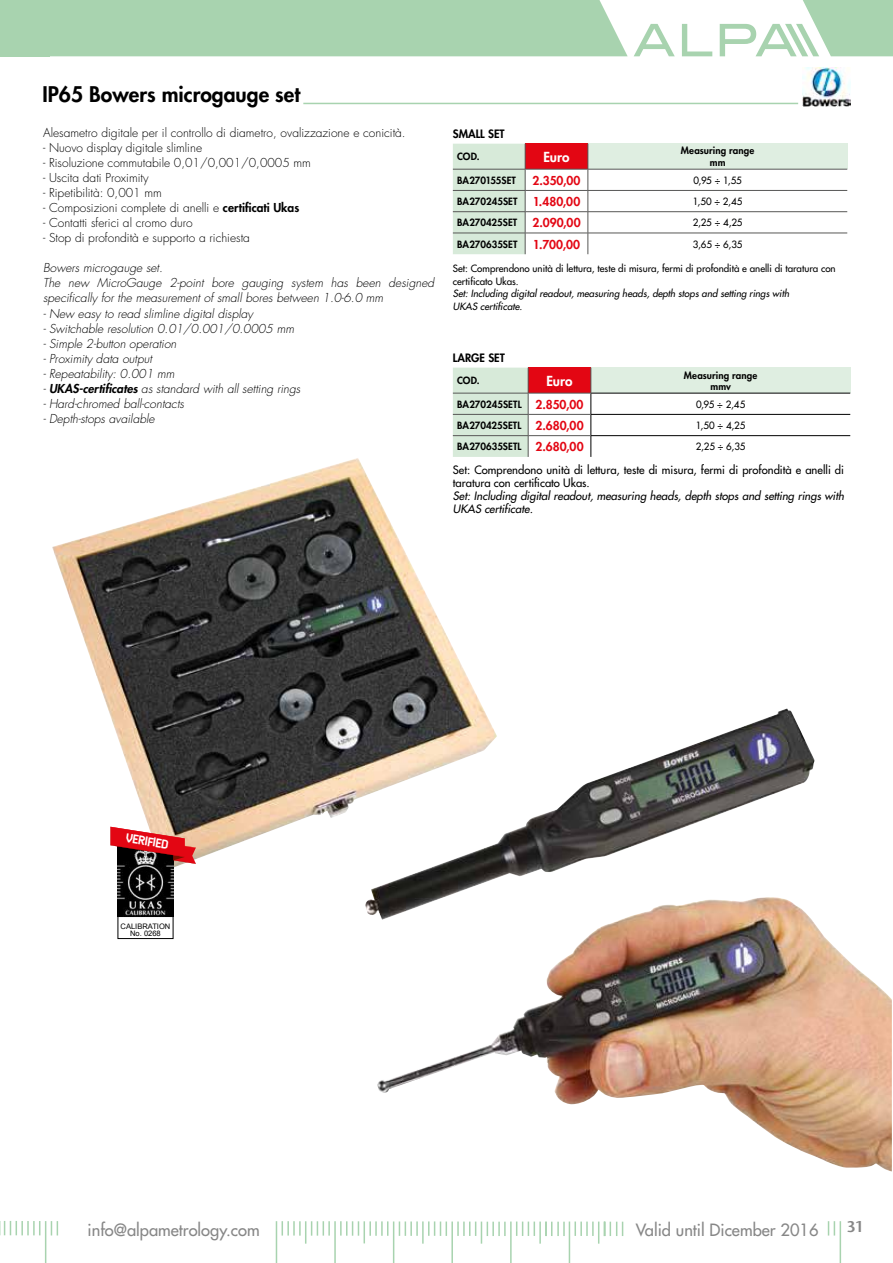
<style>
.page{position:relative;width:893px;height:1263px;background:#fff}
.page>*{position:absolute;margin:0;border:0;box-sizing:border-box;transform-origin:0 0}
.t1{font:800 21px "Futura Std";color:#000}
.t2{font:500 16.5px "Futura Std";color:#878787}
.t3{font:15px "Stone Sans Semi Boold";color:#878787}
.t4{font:800 13.5px "Futura Std";color:#fff}
.t5{font:italic 300 12px/15px "Futura Std";color:#000}
.t6{font:300 12px "Futura Std";color:#000}
.t7{font:800 12px "Futura Std";color:#e30613}
.t8{font:11.7px "Kotomi";color:#fff}
.t9{font:500 11.25px/12.9px "Futura Std";color:#000}
.t10{font:italic 500 11.25px/12.9px "Futura Std";color:#000}
.t11{font:800 11.25px "Futura Std";color:#000}
.t12{font:500 9.75px/12.9px "Futura Std";color:#000}
.t13{font:800 9.75px/12px "Futura Std";letter-spacing:.01em;color:#000;text-align:center}
.t14{font:italic 500 9.75px/12.9px "Futura Std";color:#000}
.t15{font:7.5px/7.2px "Arial Link";color:#000;text-align:center}
.s1{font-weight:800}
.s2{font-size:12px;color:#e30613}
</style>
<div class="page">
<div style="left:50px;top:0;width:578px;height:56px;background:#a8d3af"></div>
<svg style="left:634px;top:24px;width:41px;height:32px"></svg>
<svg style="left:682px;top:24px;width:30px;height:32px"></svg>
<svg style="left:720px;top:0;width:173px;height:56px"></svg>
<hr style="left:840px;top:1221px;width:1px;height:42px;background:#a8d3af">
<hr style="left:539px;top:1221px;width:2px;height:22px;background:#a8d3af">
<hr style="left:422px;top:1221px;width:2px;height:22px;background:#a8d3af">
<hr style="left:451px;top:1221px;width:2px;height:42px;background:#a8d3af">
<hr style="left:510px;top:1221px;width:2px;height:42px;background:#a8d3af">
<hr style="left:569px;top:1221px;width:1px;height:42px;background:#a8d3af">
<hr style="left:334px;top:1221px;width:2px;height:42px;background:#a8d3af">
<svg style="left:51px;top:1221px;width:7px;height:14px"></svg>
<svg style="left:428px;top:1221px;width:19px;height:15px"></svg>
<hr style="left:393px;top:1221px;width:1px;height:42px;background:#a8d3af">
<svg style="left:545px;top:1222px;width:20px;height:14px"></svg>
<svg style="left:399px;top:1221px;width:19px;height:15px"></svg>
<svg style="left:0;top:1221px;width:40px;height:14px"></svg>
<svg style="left:282px;top:1221px;width:48px;height:22px"></svg>
<hr style="left:45px;top:1221px;width:1px;height:42px;background:#a8d3af">
<svg style="left:340px;top:1221px;width:48px;height:22px"></svg>
<svg style="left:457px;top:1221px;width:49px;height:22px"></svg>
<svg style="left:516px;top:1221px;width:19px;height:15px"></svg>
<svg style="left:574px;top:1221px;width:49px;height:22px"></svg>
<hr style="left:276px;top:1221px;width:1px;height:42px;background:#a8d3af">
<svg style="left:828px;top:1221px;width:7px;height:14px"></svg>
<img style="left:365px;top:708px;width:450px;height:207px">
<img style="left:377px;top:897px;width:515px;height:274px">
<div style="left:525px;top:144px;width:63px;height:25px;background:#e30613"></div>
<div style="left:588px;top:144px;width:259px;height:25px;background:#dfeee1"></div>
<hr style="left:588px;top:169px;width:259px;height:1px;background:#575756">
<div style="left:453px;top:144px;width:73px;height:110px;background:#d7ead9"></div>
<svg style="left:588px;top:144px;width:1px;height:110px"></svg>
<hr style="left:453px;top:169px;width:72px;height:1px;background:#575756">
<hr style="left:525px;top:169px;width:63px;height:1px;background:#575756">
<hr style="left:453px;top:190px;width:72px;height:1px;background:#575756">
<hr style="left:525px;top:190px;width:63px;height:1px;background:#575756">
<hr style="left:588px;top:190px;width:259px;height:1px;background:#575756">
<hr style="left:453px;top:211px;width:72px;height:1px;background:#575756">
<hr style="left:525px;top:211px;width:63px;height:1px;background:#575756">
<hr style="left:588px;top:211px;width:259px;height:1px;background:#575756">
<hr style="left:453px;top:233px;width:72px;height:1px;background:#575756">
<hr style="left:525px;top:233px;width:63px;height:1px;background:#575756">
<hr style="left:588px;top:233px;width:259px;height:1px;background:#575756">
<div style="left:528px;top:368px;width:63px;height:25px;background:#e30613"></div>
<div style="left:591px;top:368px;width:259px;height:25px;background:#dfeee1"></div>
<hr style="left:591px;top:393px;width:259px;height:1px;background:#000">
<hr style="left:591px;top:414px;width:259px;height:1px;background:#000">
<hr style="left:591px;top:435px;width:259px;height:1px;background:#000">
<div style="left:453px;top:368px;width:76px;height:89px;background:#d7ead9"></div>
<svg style="left:591px;top:368px;width:1px;height:89px"></svg>
<hr style="left:453px;top:393px;width:75px;height:1px;background:#575756">
<hr style="left:528px;top:393px;width:63px;height:1px;background:#575756">
<hr style="left:453px;top:414px;width:75px;height:1px;background:#575756">
<hr style="left:528px;top:414px;width:63px;height:1px;background:#575756">
<hr style="left:453px;top:435px;width:75px;height:1px;background:#575756">
<hr style="left:528px;top:435px;width:63px;height:1px;background:#575756">
<img style="left:52px;top:458px;width:445px;height:413px">
<hr style="left:303px;top:103px;width:495px;height:1px;background:#a8d3af">
<img style="left:802px;top:67px;width:48px;height:39px">
<div style="left:117px;top:916px;width:56px;height:23px;border:1px solid #000"></div>
<img style="left:117px;top:864px;width:56px;height:53px">
<svg style="left:110px;top:827px;width:86px;height:37px"></svg>
<div style="left:0;top:0;width:50px;height:56px;background:#a8d3af"></div>
<h1 class="t1" style="left:43px;top:81px;width:259px">IP65 Bowers microgauge set</h1>
<p class="t6" style="left:43px;top:126px;width:364px">Alesametro digitale per il controllo di diametro, ovalizzazione e conicità.</p>
<p class="t6" style="left:43px;top:141px;width:161px">- Nuovo display digitale slimline</p>
<p class="t6" style="left:43px;top:156px;width:269px">- Risoluzione commutabile 0,01/0,001/0,0005 mm</p>
<p class="t6" style="left:43px;top:171px;width:107px">- Uscita dati Proximity</p>
<p class="t6" style="left:43px;top:186px;width:120px">- Ripetibilità: 0,001 mm</p>
<p class="t6" style="left:43px;top:201px;width:258px">- Composizioni complete di anelli e <span class="s1">certificati Ukas</span></p>
<p class="t6" style="left:43px;top:216px;width:151px">- Contatti sferici al cromo duro</p>
<p class="t6" style="left:43px;top:231px;width:208px">- Stop di profondità e supporto a richiesta</p>
<p class="t5" style="left:43px;top:261px;width:393px">Bowers microgauge set.<br>The new MicroGauge 2-point bore gauging system has been designed specifically for the measurement of small bores between 1.0-6.0 mm</p>
<p class="t5" style="left:43px;top:306px;width:212px">- New easy to read slimline digital display</p>
<p class="t5" style="left:43px;top:321px;width:253px">- Switchable resolution 0.01/0.001/0.0005 mm</p>
<p class="t5" style="left:43px;top:336px;width:135px">- Simple 2-button operation</p>
<p class="t5" style="left:43px;top:351px;width:110px">- Proximity data output</p>
<p class="t5" style="left:43px;top:366px;width:133px">- Repeatability: 0.001 mm</p>
<p class="t5" style="left:43px;top:381px;width:259px">- <span class="s1">UKAS-certificates</span> as standard with all setting rings</p>
<p class="t5" style="left:43px;top:396px;width:143px">- Hard-chromed ball-contacts</p>
<p class="t5" style="left:43px;top:411px;width:113px">- Depth-stops available</p>
<p class="t11" style="left:453px;top:126px;width:53px">SMALL SET</p>
<p class="t13" style="left:457px;top:151px;width:24px">COD.</p>
<p class="t4" style="left:543px;top:148px;width:28px">Euro</p>
<p class="t13" style="left:681px;top:145px;width:75px">Measuring range mm</p>
<p class="t13" style="left:457px;top:174px;width:60px">BA270155SET</p>
<p class="t7" style="left:532px;top:173px;width:49px">2.350,00</p>
<p class="t12" style="left:693px;top:174px;width:50px">0,95 ÷ 1,55</p>
<p class="t13" style="left:457px;top:195px;width:62px">BA270245SET</p>
<p class="t7" style="left:533px;top:194px;width:49px">1.480,00</p>
<p class="t12" style="left:693px;top:195px;width:51px">1,50 ÷ 2,45</p>
<p class="t13" style="left:457px;top:217px;width:125px">BA270425SET <span class="s2">2.090,00</span></p>
<p class="t12" style="left:693px;top:216px;width:51px">2,25 ÷ 4,25</p>
<p class="t13" style="left:457px;top:238px;width:62px">BA270635SET</p>
<p class="t7" style="left:533px;top:237px;width:49px">1.700,00</p>
<p class="t12" style="left:693px;top:238px;width:51px">3,65 ÷ 6,35</p>
<p class="t12" style="left:453px;top:262px;width:384px">Set: Comprendono unità di lettura, teste di misura, fermi di profondità e anelli di taratura con certificato Ukas.</p>
<p class="t14" style="left:453px;top:288px;width:338px">Set: Including digital readout, measuring heads, depth stops and setting rings with<br>UKAS certificate.</p>
<p class="t11" style="left:453px;top:350px;width:53px">LARGE SET</p>
<p class="t13" style="left:457px;top:375px;width:24px">COD.</p>
<p class="t4" style="left:546px;top:372px;width:28px">Euro</p>
<p class="t13" style="left:684px;top:370px;width:75px;line-height:10.5px">Measuring range mmv</p>
<p class="t13" style="left:457px;top:398px;width:128px">BA270245SETL <span class="s2">2.850,00</span></p>
<p class="t12" style="left:696px;top:398px;width:51px">0,95 ÷ 2,45</p>
<p class="t13" style="left:457px;top:419px;width:128px">BA270425SETL <span class="s2">2.680,00</span></p>
<p class="t12" style="left:696px;top:419px;width:51px">1,50 ÷ 4,25</p>
<p class="t13" style="left:457px;top:441px;width:128px">BA270635SETL <span class="s2">2.680,00</span></p>
<p class="t12" style="left:696px;top:440px;width:51px">2,25 ÷ 6,35</p>
<p class="t9" style="left:453px;top:464px;width:393px">Set: Comprendono unità di lettura, teste di misura, fermi di profondità e anelli di taratura con certificato Ukas.</p>
<p class="t10" style="left:453px;top:490px;width:393px">Set: Including digital readout, measuring heads, depth stops and setting rings with<br>UKAS certificate.</p>
<p class="t8" style="left:127px;top:833px;width:44px;rotate:9deg">VERIFIED</p>
<p class="t15" style="left:121px;top:923px;width:51px">CALIBRATION<br>No. 0268</p>
<h2 class="t2" style="left:88px;top:1219px;width:174px">info@alpametrology.com</h2>
<h2 class="t2" style="left:636px;top:1219px;width:184px">Valid until Dicember 2016</h2>
<p class="t3" style="left:847px;top:1217px;width:16px">31</p>
</div>
